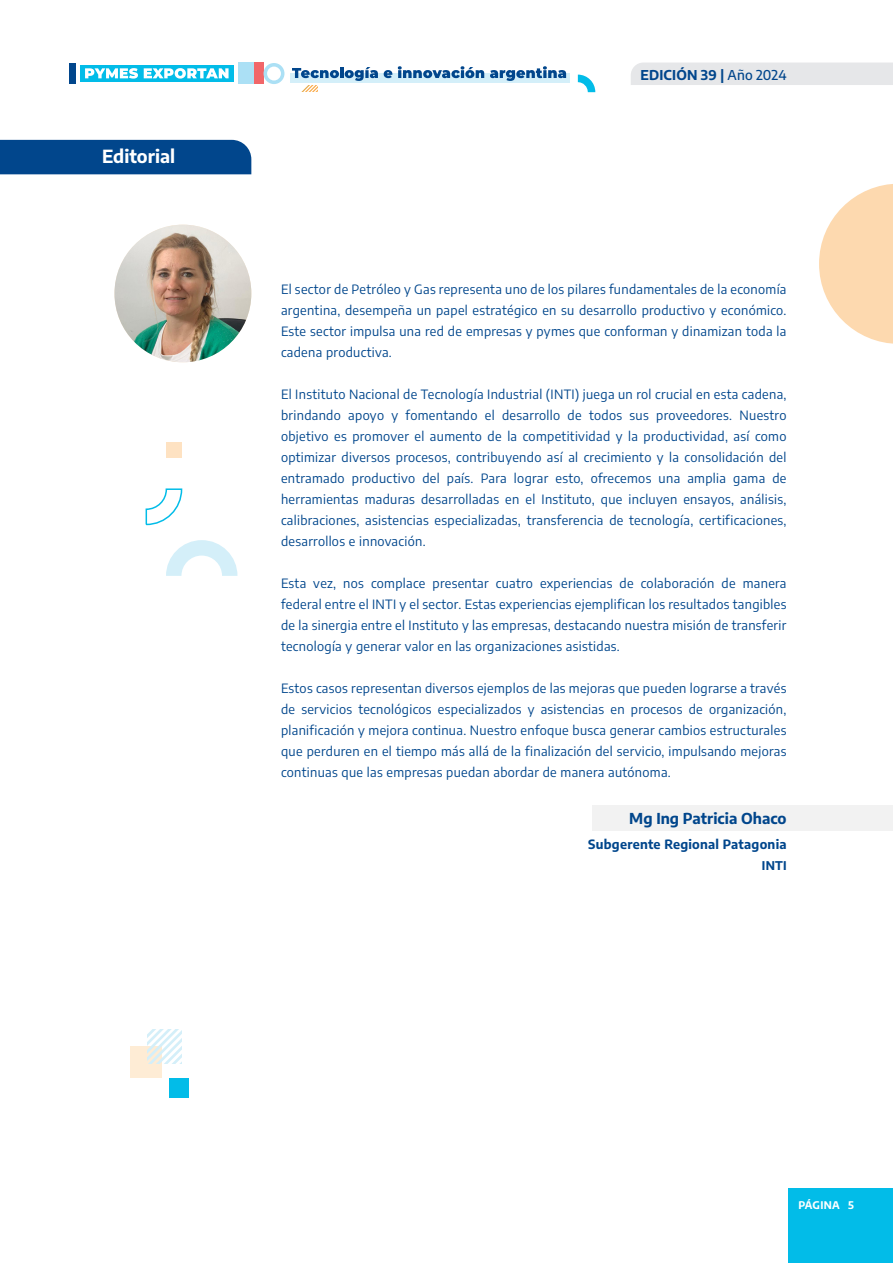
<style>
.page{position:relative;width:893px;height:1263px;background:#fff}
.page>*{position:absolute;margin:0;border:0;box-sizing:border-box;transform-origin:0 0}
.t1{font:700 18px "Encode Sans";color:#fff}
.PÁRRAFO_PPAL{font:700 15px "Encode Sans";color:#01468c}
.t2{font:700 13.5px "Encode Sans";letter-spacing:.015em;color:#01468c}
.PÁRRAFO_PPAL-2{font:12.75px/21px "Encode Sans";letter-spacing:.025em;color:#01468c;text-align:justify}
.PÁRRAFO_PPAL-3{font:700 12.75px "Encode Sans";letter-spacing:.02em;color:#01468c}
.PÁRRAFO_PPAL-4{font:700 12px "Encode Sans";color:#01468c}
.t3{font:700 10.5px "Encode Sans";letter-spacing:.025em;color:#fff}
.s1{font-weight:500}
</style>
<div class="page">
<div style="left:788px;top:1189px;width:105px;height:74px;background:#02bce8"></div>
<div style="left:631px;top:63px;width:262px;height:22px;background:#e6e7e9"></div>
<div style="left:253px;top:63px;width:10px;height:21px;background:#f16669"></div>
<div style="left:238px;top:63px;width:15px;height:21px;background:#abe0f5"></div>
<svg style="left:264px;top:63px;width:20px;height:21px"></svg>
<div style="left:80px;top:65px;width:154px;height:17px;background:#02bce8"></div>
<svg style="left:85px;top:68px;width:53px;height:11px"></svg>
<svg style="left:144px;top:68px;width:85px;height:11px"></svg>
<div style="left:69px;top:63px;width:6px;height:21px;background:#01468c"></div>
<div style="left:290px;top:73px;width:280px;height:10px;background:#d4eff9"></div>
<svg style="left:292px;top:67px;width:86px;height:25px"></svg>
<svg style="left:384px;top:70px;width:8px;height:8px"></svg>
<svg style="left:398px;top:66px;width:86px;height:12px"></svg>
<svg style="left:490px;top:66px;width:76px;height:15px"></svg>
<svg style="left:578px;top:75px;width:17px;height:17px"></svg>
<div style="left:592px;top:805px;width:301px;height:26px;background:#f2f2f2"></div>
<div style="left:0;top:140px;width:251px;height:34px;background:#01468c"></div>
<div style="left:166px;top:442px;width:16px;height:16px;background:#fee2c2"></div>
<svg style="left:145px;top:488px;width:38px;height:38px"></svg>
<svg style="left:166px;top:540px;width:71px;height:36px"></svg>
<svg style="left:819px;top:184px;width:74px;height:160px"></svg>
<div style="left:130px;top:1046px;width:32px;height:32px;background:#feecd5"></div>
<svg style="left:147px;top:1030px;width:34px;height:34px"></svg>
<div style="left:169px;top:1078px;width:20px;height:19px;background:#02bce8"></div>
<img style="left:114px;top:225px;width:137px;height:137px;border-radius:69px">
<p class="t1" style="left:102px;top:143px;width:75px">Editorial</p>
<p class="t2" style="left:640px;top:66px;width:148px">EDICIÓN 39 | <span class="s1">Año 2024</span></p>
<p class="PÁRRAFO_PPAL-2" style="left:281px;top:278px;width:507px">El sector de Petróleo y Gas representa uno de los pilares fundamentales de la economía argentina, desempeña un papel estratégico en su desarrollo productivo y económico.<br>Este sector impulsa una red de empresas y pymes que conforman y dinamizan toda la cadena productiva.</p>
<p class="PÁRRAFO_PPAL-2" style="left:281px;top:383px;width:507px">El Instituto Nacional de Tecnología Industrial (INTI) juega un rol crucial en esta cadena, brindando apoyo y fomentando el desarrollo de todos sus proveedores. Nuestro objetivo es promover el aumento de la competitividad y la productividad, así como optimizar diversos procesos, contribuyendo así al crecimiento y la consolidación del entramado productivo del país. Para lograr esto, ofrecemos una amplia gama de herramientas maduras desarrolladas en el Instituto, que incluyen ensayos, análisis, calibraciones, asistencias especializadas, transferencia de tecnología, certificaciones, desarrollos e innovación.</p>
<p class="PÁRRAFO_PPAL-2" style="left:281px;top:572px;width:507px">Esta vez, nos complace presentar cuatro experiencias de colaboración de manera federal entre el INTI y el sector. Estas experiencias ejemplifican los resultados tangibles de la sinergia entre el Instituto y las empresas, destacando nuestra misión de transferir tecnología y generar valor en las organizaciones asistidas.</p>
<p class="PÁRRAFO_PPAL-2" style="left:281px;top:677px;width:507px">Estos casos representan diversos ejemplos de las mejoras que pueden lograrse a través de servicios tecnológicos especializados y asistencias en procesos de organización, planificación y mejora continua. Nuestro enfoque busca generar cambios estructurales que perduren en el tiempo más allá de la finalización del servicio, impulsando mejoras continuas que las empresas puedan abordar de manera autónoma.</p>
<p class="PÁRRAFO_PPAL" style="left:629px;top:808px;width:159px">Mg Ing Patricia Ohaco</p>
<p class="PÁRRAFO_PPAL-3" style="left:588px;top:836px;width:200px">Subgerente Regional Patagonia</p>
<p class="PÁRRAFO_PPAL-4" style="left:762px;top:857px;width:26px">INTI</p>
<p class="t3" style="left:798px;top:1197px;width:57px">PÁGINA 5</p>
</div>
